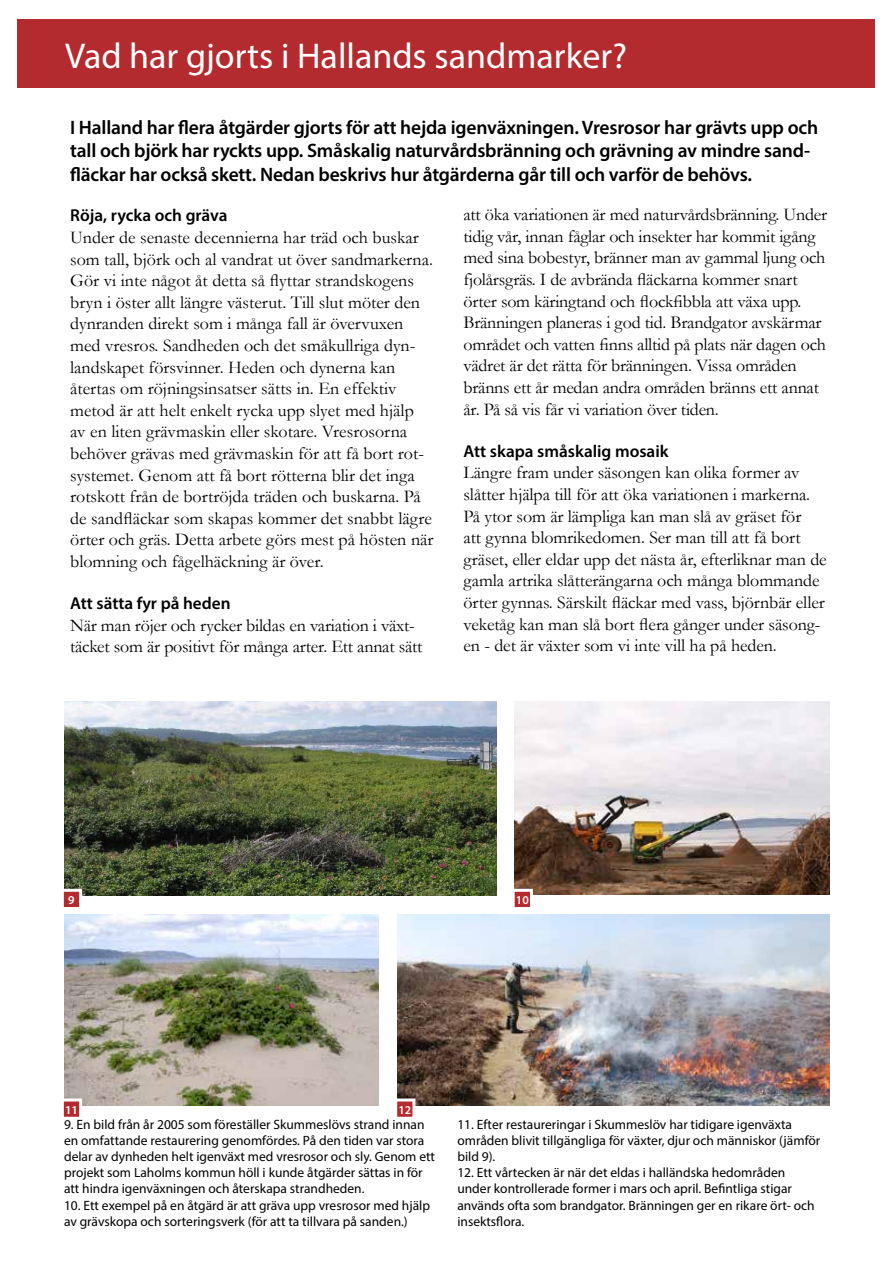
<style>
.page{position:relative;width:893px;height:1263px;background:#fff}
.page>*{position:absolute;margin:0;border:0;box-sizing:border-box;transform-origin:0 0}
.t1{font:36px "Myriad Pro";color:#fff}
.t2{font:600 19.5px/23.4px "Myriad Pro";letter-spacing:-.01em;color:#000}
.t3{font:18px/21.6px "Garamond";letter-spacing:-.005em;color:#000}
.t4{font:600 17.25px "Myriad Pro";color:#000}
.t5{font:13.5px/16.2px "Myriad Pro";color:#000}
.t6{font:600 12px "Myriad Pro";color:#fff}
</style>
<div class="page">
<div style="left:18px;top:19px;width:857px;height:68px;background:#b32b2e"></div>
<img style="left:397px;top:914px;width:432px;height:192px">
<img style="left:515px;top:702px;width:314px;height:193px">
<img style="left:64px;top:914px;width:315px;height:192px">
<img style="left:64px;top:702px;width:432px;height:193px">
<div style="left:62px;top:890px;width:19px;height:18px;background:#b32b2e"></div>
<div style="left:61px;top:889px;width:21px;height:21px;border:3px solid #fff"></div>
<div style="left:513px;top:890px;width:18px;height:18px;background:#b32b2e"></div>
<div style="left:512px;top:889px;width:21px;height:21px;border:3px solid #fff"></div>
<div style="left:62px;top:1100px;width:19px;height:18px;background:#b32b2e"></div>
<div style="left:61px;top:1098px;width:21px;height:22px;border:3px solid #fff"></div>
<div style="left:396px;top:1100px;width:18px;height:18px;background:#b32b2e"></div>
<div style="left:394px;top:1098px;width:21px;height:22px;border:3px solid #fff"></div>
<h1 class="t1" style="left:65px;top:33px;width:563px">Vad har gjorts i Hallands sandmarker?</h1>
<p class="t2" style="left:70px;top:115px;width:749px">I Halland har flera åtgärder gjorts för att hejda igenväxningen. Vresrosor har grävts upp och tall och björk har ryckts upp. Småskalig naturvårdsbränning och grävning av mindre sand&shy;fläckar har också skett. Nedan beskrivs hur åtgärderna går till och varför de behövs.</p>
<p class="t4" style="left:70px;top:205px;width:159px">Röja, rycka och gräva</p>
<p class="t3" style="left:70px;top:226px;width:365px">Under de senaste decennierna har träd och buskar som tall, björk och al vandrat ut över sandmarkerna.<br>Gör vi inte något åt detta så flyttar strandskogens bryn i öster allt längre västerut. Till slut möter den dynranden direkt som i många fall är övervuxen med vresros. Sandheden och det småkullriga dyn&shy;landskapet försvinner. Heden och dynerna kan återtas om röjningsinsatser sätts in. En effektiv metod är att helt enkelt rycka upp slyet med hjälp av en liten grävmaskin eller skotare. Vresrosorna behöver grävas med grävmaskin för att få bort rot&shy;systemet. Genom att få bort rötterna blir det inga rotskott från de bortröjda träden och buskarna. På de sandfläckar som skapas kommer det snabbt lägre örter och gräs. Detta arbete görs mest på hösten när blomning och fågelhäckning är över.</p>
<p class="t4" style="left:70px;top:592px;width:162px">Att sätta fyr på heden</p>
<p class="t3" style="left:70px;top:614px;width:354px">När man röjer och rycker bildas en variation i växt&shy;täcket som är positivt för många arter. Ett annat sätt</p>
<p class="t3" style="left:463px;top:203px;width:365px">att öka variationen är med naturvårdsbränning. Under tidig vår, innan fåglar och insekter har kommit igång med sina bobestyr, bränner man av gammal ljung och fjolårsgräs. I de avbrända fläckarna kommer snart örter som käringtand och flockfibbla att växa upp.<br>Bränningen planeras i god tid. Brandgator avskärmar området och vatten finns alltid på plats när dagen och vädret är det rätta för bränningen. Vissa områden bränns ett år medan andra områden bränns ett annat år. På så vis får vi variation över tiden.</p>
<p class="t4" style="left:463px;top:440px;width:207px">Att skapa småskalig mosaik</p>
<p class="t3" style="left:463px;top:462px;width:365px">Längre fram under säsongen kan olika former av slåtter hjälpa till för att öka variationen i markerna.<br>På ytor som är lämpliga kan man slå av gräset för<br>att gynna blomrikedomen. Ser man till att få bort gräset, eller eldar upp det nästa år, efterliknar man de gamla artrika slåtterängarna och många blommande örter gynnas. Särskilt fläckar med vass, björnbär eller veketåg kan man slå bort flera gånger under säsong&shy;en - det är växter som vi inte vill ha på heden.</p>
<p class="t6" style="left:68px;top:892px;width:8px">9</p>
<p class="t6" style="left:516px;top:892px;width:14px">10</p>
<p class="t6" style="left:65px;top:1102px;width:14px">11</p>
<p class="t6" style="left:398px;top:1102px;width:14px">12</p>
<p class="t5" style="left:64px;top:1116px;width:373px">9. En bild från år 2005 som föreställer Skummeslövs strand innan en omfattande restaurering genomfördes. På den tiden var stora delar av dynheden helt igenväxt med vresrosor och sly. Genom ett projekt som Laholms kommun höll i kunde åtgärder sättas in för att hindra igenväxningen och återskapa strandheden.</p>
<p class="t5" style="left:64px;top:1197px;width:367px">10. Ett exempel på en åtgärd är att gräva upp vresrosor med hjälp av grävskopa och sorteringsverk (för att ta tillvara på sanden.)</p>
<p class="t5" style="left:457px;top:1116px;width:364px">11. Efter restaureringar i Skummeslöv har tidigare igenväxta områden blivit tillgängliga för växter, djur och människor (jämför bild 9).</p>
<p class="t5" style="left:457px;top:1164px;width:359px">12. Ett vårtecken är när det eldas i halländska hedområden under kontrollerade former i mars och april. Befintliga stigar används ofta som brandgator. Bränningen ger en rikare ört- och insektsflora.</p>
</div>
